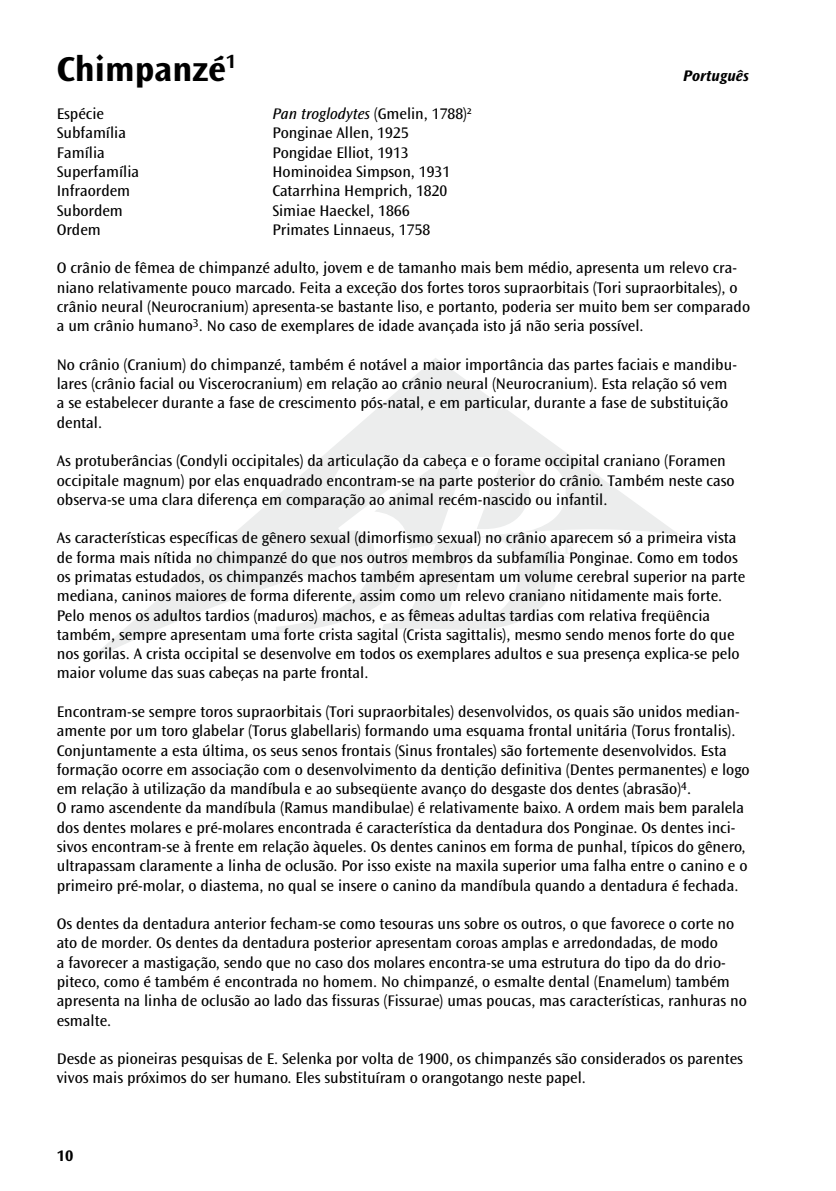
<style>
.page{position:relative;width:836px;height:1191px;background:#fff}
.page>*{position:absolute;margin:0;border:0;box-sizing:border-box;transform-origin:0 0}
.t1{font:36.2px "Perpetua";color:#eceded}
.t2{font:700 36px "Ocean Sans Std";color:#000}
.t3{font:16px/19.2px "Ocean Sans Std";color:#000}
.t4{font:italic 16px "Ocean Sans Std";color:#000}
.t5{font:italic 700 16px "Ocean Sans Std";color:#000}
.t6{font:700 16px "Ocean Sans Std";color:#000}
.s1{font-style:normal}
</style>
<div class="page">
<svg style="left:85px;top:358px;width:594px;height:305px"></svg>
<svg style="left:276px;top:456px;width:289px;height:177px"></svg>
<h2 class="t2" style="left:57px;top:49px;width:181px">Chimpanzé<sup>1</sup></h2>
<p class="t5" style="left:682px;top:66px;width:67px">Português</p>
<p class="t3" style="left:57px;top:104px;width:49px">Espécie</p>
<p class="t4" style="left:272px;top:105px;width:200px">Pan troglodytes <span class="s1">(Gmelin, 1788)²</span></p>
<p class="t3" style="left:57px;top:124px;width:71px">Subfamília</p>
<p class="t3" style="left:272px;top:124px;width:138px">Ponginae Allen, 1925</p>
<p class="t3" style="left:57px;top:143px;width:50px">Família</p>
<p class="t3" style="left:272px;top:143px;width:138px">Pongidae Elliot, 1913</p>
<p class="t3" style="left:57px;top:162px;width:84px">Superfamília</p>
<p class="t3" style="left:272px;top:162px;width:179px">Hominoidea Simpson, 1931</p>
<p class="t3" style="left:57px;top:182px;width:75px">Infraordem</p>
<p class="t3" style="left:272px;top:182px;width:176px">Catarrhina Hemprich, 1820</p>
<p class="t3" style="left:57px;top:201px;width:68px">Subordem</p>
<p class="t3" style="left:272px;top:201px;width:139px">Simiae Haeckel, 1866</p>
<p class="t3" style="left:57px;top:220px;width:46px">Ordem</p>
<p class="t3" style="left:272px;top:220px;width:159px">Primates Linnaeus, 1758</p>
<p class="t3" style="left:57px;top:259px;width:694px">O crânio de fêmea de chimpanzé adulto, jovem e de tamanho mais bem médio, apresenta um relevo cra&shy;niano relativamente pouco marcado. Feita a exceção dos fortes toros supraorbitais (Tori supraorbitales), o crânio neural (Neurocranium) apresenta-se bastante liso, e portanto, poderia ser muito bem ser comparado a um crânio humano<sup>3</sup>. No caso de exemplares de idade avançada isto já não seria possível.</p>
<p class="t3" style="left:57px;top:355px;width:681px">No crânio (Cranium) do chimpanzé, também é notável a maior importância das partes faciais e mandibu&shy;lares (crânio facial ou Viscerocranium) em relação ao crânio neural (Neurocranium). Esta relação só vem a se estabelecer durante a fase de crescimento pós-natal, e em particular, durante a fase de substituição dental.</p>
<p class="t3" style="left:57px;top:451px;width:679px">As protuberâncias (Condyli occipitales) da articulação da cabeça e o forame occipital craniano (Foramen occipitale magnum) por elas enquadrado encontram-se na parte posterior do crânio. Também neste caso observa-se uma clara diferença em comparação ao animal recém-nascido ou infantil.</p>
<p class="t3" style="left:57px;top:529px;width:689px">As características específicas de gênero sexual (dimorfismo sexual) no crânio aparecem só a primeira vista de forma mais nítida no chimpanzé do que nos outros membros da subfamília Ponginae. Como em todos os primatas estudados, os chimpanzés machos também apresentam um volume cerebral superior na parte mediana, caninos maiores de forma diferente, assim como um relevo craniano nitidamente mais forte.<br>Pelo menos os adultos tardios (maduros) machos, e as fêmeas adultas tardias com relativa freqüência também, sempre apresentam uma forte crista sagital (Crista sagittalis), mesmo sendo menos forte do que nos gorilas. A crista occipital se desenvolve em todos os exemplares adultos e sua presença explica-se pelo maior volume das suas cabeças na parte frontal.</p>
<p class="t3" style="left:57px;top:702px;width:694px">Encontram-se sempre toros supraorbitais (Tori supraorbitales) desenvolvidos, os quais são unidos median&shy;amente por um toro glabelar (Torus glabellaris) formando uma esquama frontal unitária (Torus frontalis).<br>Conjuntamente a esta última, os seus senos frontais (Sinus frontales) são fortemente desenvolvidos. Esta formação ocorre em associação com o desenvolvimento da dentição definitiva (Dentes permanentes) e logo em relação à utilização da mandíbula e ao subseqüente avanço do desgaste dos dentes (abrasão)<sup>4</sup>.<br>O ramo ascendente da mandíbula (Ramus mandibulae) é relativamente baixo. A ordem mais bem paralela dos dentes molares e pré-molares encontrada é característica da dentadura dos Ponginae. Os dentes inci&shy;sivos encontram-se à frente em relação àqueles. Os dentes caninos em forma de punhal, típicos do gênero, ultrapassam claramente a linha de oclusão. Por isso existe na maxila superior uma falha entre o canino e o primeiro pré-molar, o diastema, no qual se insere o canino da mandíbula quando a dentadura é fechada.</p>
<p class="t3" style="left:57px;top:914px;width:691px">Os dentes da dentadura anterior fecham-se como tesouras uns sobre os outros, o que favorece o corte no ato de morder. Os dentes da dentadura posterior apresentam coroas amplas e arredondadas, de modo<br>a favorecer a mastigação, sendo que no caso dos molares encontra-se uma estrutura do tipo da do drio&shy;piteco, como é também é encontrada no homem. No chimpanzé, o esmalte dental (Enamelum) também apresenta na linha de oclusão ao lado das fissuras (Fissurae) umas poucas, mas características, ranhuras no esmalte.</p>
<p class="t3" style="left:57px;top:1049px;width:687px">Desde as pioneiras pesquisas de E. Selenka por volta de 1900, os chimpanzés são considerados os parentes vivos mais próximos do ser humano. Eles substituíram o orangotango neste papel.</p>
<h1 class="t1" style="left:556px;top:529px;width:29px">®</h1>
<p class="t6" style="left:57px;top:1146px;width:18px">10</p>
</div>
